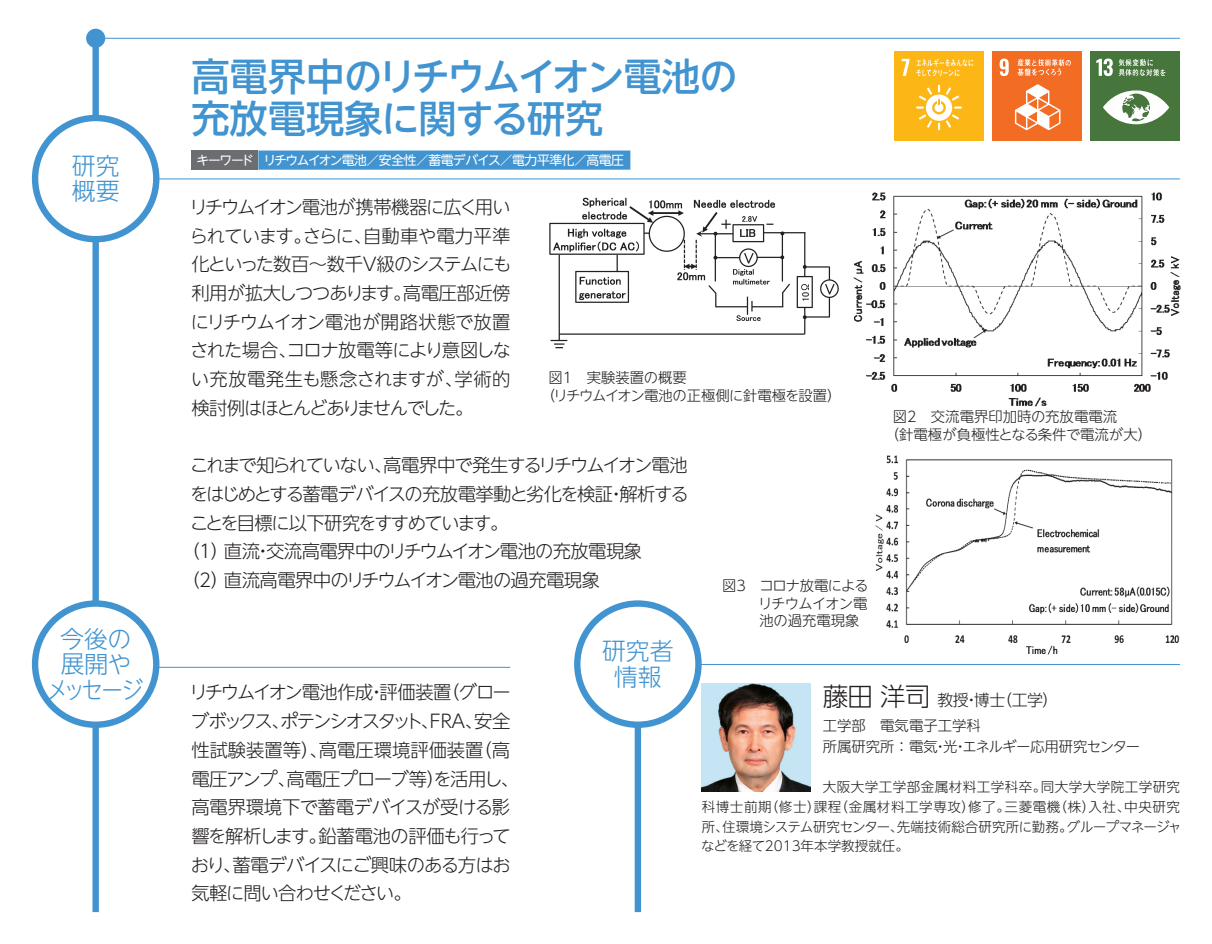
<style>
.page{position:relative;width:1212px;height:944px;background:#fff}
.page>*{position:absolute;margin:0;border:0;box-sizing:border-box;transform-origin:0 0}
.t1{font:500 38.25px/41.4px "UD Shin Go NT Pr 6 N";letter-spacing:-.035em;color:#4194d0}
.t2{font:300 23.85px/25.4px "UD Shin Go NT Pr 6 N";letter-spacing:-.05em;color:#4194d0;text-align:center}
.t3{font:300 23.85px/25.4px "UD Shin Go NT Pr 6 N";color:#4194d0}
.t4{font:300 18.22px/28.8px "UD Shin Go NT Pr 6 N";letter-spacing:-.06em;color:#231f20}
.t5{font:300 18.22px "UD Shin Go NT Pr 6 N";letter-spacing:-.09em;color:#231f20}
.t6{font:300 18.22px "UD Shin Go NT Pr 6 N";letter-spacing:-.085em;color:#231f20}
.t7{font:300 18.22px "UD Shin Go NT Pr 6 N";letter-spacing:-.04em;color:#231f20}
.t8{font:300 18.22px "UD Shin Go NT Pr 6 N";letter-spacing:-.095em;color:#231f20}
.t9{font:300 15.97px "UD Shin Go NT Pr 6 N";color:#231f20}
.t10{font:300 14.4px/17.6px "UD Shin Go NT Pr 6 N";color:#231f20}
.t11{font:300 13.5px/20px "UD Shin Go NT Pr 6 N";letter-spacing:-.015em;color:#231f20;text-align:justify}
.t12{font:12.83px "UD Shin Go NT Pr 6 N";letter-spacing:-.07em;color:#fff}
.s1{font-size:25.43px}
</style>
<div class="page">
<div style="left:92px;top:32px;width:7px;height:880px;background:#4194d0"></div>
<hr style="left:96px;top:38px;width:1084px;height:1px;background:#4194d0">
<div style="left:86px;top:29px;width:19px;height:19px;background:#4194d0;border-radius:50%"></div>
<div style="left:635px;top:626px;width:6px;height:286px;background:#4194d0"></div>
<hr style="left:96px;top:667px;width:414px;height:1px;background:#4194d0">
<hr style="left:638px;top:664px;width:542px;height:1px;background:#4194d0">
<div style="left:35px;top:604px;width:121px;height:121px;background:#fff;border-radius:50%"></div>
<div style="left:32px;top:600px;width:127px;height:128px;border:6px solid #4194d0;border-radius:50%"></div>
<div style="left:577px;top:604px;width:121px;height:121px;background:#fff;border-radius:50%"></div>
<div style="left:574px;top:600px;width:128px;height:128px;border:6px solid #4194d0;border-radius:50%"></div>
<hr style="left:96px;top:179px;width:1084px;height:1px;background:#4194d0">
<div style="left:35px;top:118px;width:121px;height:121px;background:#fff;border-radius:50%"></div>
<div style="left:32px;top:115px;width:127px;height:127px;border:6px solid #4194d0;border-radius:50%"></div>
<img style="left:549px;top:197px;width:290px;height:152px">
<img style="left:702px;top:683px;width:108px;height:109px">
<div style="left:894px;top:51px;width:89px;height:89px;background:#fcb615"></div>
<svg style="left:902px;top:59px;width:7px;height:17px"></svg>
<svg style="left:916px;top:85px;width:46px;height:45px"></svg>
<svg style="left:916px;top:59px;width:57px;height:17px"></svg>
<div style="left:992px;top:51px;width:90px;height:89px;background:#f36c24"></div>
<svg style="left:999px;top:59px;width:10px;height:17px"></svg>
<svg style="left:1015px;top:84px;width:45px;height:46px"></svg>
<svg style="left:1017px;top:59px;width:54px;height:17px"></svg>
<div style="left:1091px;top:51px;width:89px;height:89px;background:#46763b"></div>
<svg style="left:1096px;top:59px;width:17px;height:17px"></svg>
<svg style="left:1103px;top:90px;width:66px;height:34px"></svg>
<svg style="left:1119px;top:59px;width:46px;height:17px"></svg>
<div style="left:258px;top:151px;width:372px;height:19px;background:#4194d0"></div>
<div style="left:191px;top:151px;width:67px;height:19px;background:#6c6d70"></div>
<img style="left:853px;top:192px;width:328px;height:215px">
<img style="left:875px;top:455px;width:305px;height:200px">
<h2 class="t3" style="left:72px;top:152px;width:49px">研究概要</h2>
<h2 class="t2" style="left:47px;top:625px;width:98px">今後の展開やメッセージ</h2>
<h1 class="t1" style="left:191px;top:55px;width:548px">高電界中のリチウムイオン電池の充放電現象に関する研究</h1>
<p class="t12" style="left:197px;top:150px;width:429px">キーワード リチウムイオン電池／安全性／蓄電デバイス／電力平準化／高電圧</p>
<p class="t4" style="left:190px;top:192px;width:323px;text-align:justify">リチウムイオン電池が携帯機器に広く用いられています。さらに、自動車や電力平準化といった数百～数千V級のシステムにも利用が拡大しつつあります。高電圧部近傍にリチウムイオン電池が開路状態で放置された場合、コロナ放電等により意図しない充放電発生も懸念されますが、学術的検討例はほとんどありませんでした。</p>
<p class="t10" style="left:541px;top:368px;width:302px;text-indent:8px">図1　実験装置の概要<br>（リチウムイオン電池の正極側に針電極を設置）</p>
<p class="t5" style="left:190px;top:450px;width:499px">これまで知られていない、高電界中で発生するリチウムイオン電池</p>
<p class="t6" style="left:190px;top:479px;width:500px">をはじめとする蓄電デバイスの充放電挙動と劣化を検証・解析する</p>
<p class="t8" style="left:190px;top:508px;width:320px">ことを目標に以下研究をすすめています。</p>
<p class="t7" style="left:181px;top:537px;width:462px">（1）直流・交流高電界中のリチウムイオン電池の充放電現象</p>
<p class="t4" style="left:181px;top:565px;width:420px">（2）直流高電界中のリチウムイオン電池の過充電現象</p>
<p class="t10" style="left:758px;top:576px;width:112px;text-align:justify;text-indent:-36px">図3　コロナ放電によるリチウムイオン電池の過充電現象</p>
<p class="t10" style="left:885px;top:408px;width:269px;text-indent:8px">図2　交流電界印加時の充放電電流<br>（針電極が負極性となる条件で電流が大）</p>
<p class="t4" style="left:190px;top:677px;width:331px">リチウムイオン電池作成・評価装置（グローブボックス、ポテンシオスタット、FRA、安全性試験装置等）、高電圧環境評価装置（高電圧アンプ、高電圧プローブ等）を活用し、高電界環境下で蓄電デバイスが受ける影響を解析します。鉛蓄電池の評価も行っており、蓄電デバイスにご興味のある方はお気軽に問い合わせください。</p>
<h2 class="t3" style="left:602px;top:638px;width:73px;text-align:center">研究者情報</h2>
<p class="t9" style="left:823px;top:687px;width:237px"><span class="s1">藤田 洋司</span> 教授・博士（工学）</p>
<p class="t10" style="left:823px;top:715px;width:319px;line-height:20.7px">工学部　電気電子工学科<br>所属研究所：電気・光・エネルギー応用研究センター</p>
<p class="t11" style="left:701px;top:776px;width:482px;text-indent:122px">大阪大学工学部金属材料工学科卒。同大学大学院工学研究科博士前期（修士）課程（金属材料工学専攻）修了。三菱電機（株）入社、中央研究所、住環境システム研究センター、先端技術総合研究所に勤務。グループマネージャなどを経て2013年本学教授就任。</p>
</div>
